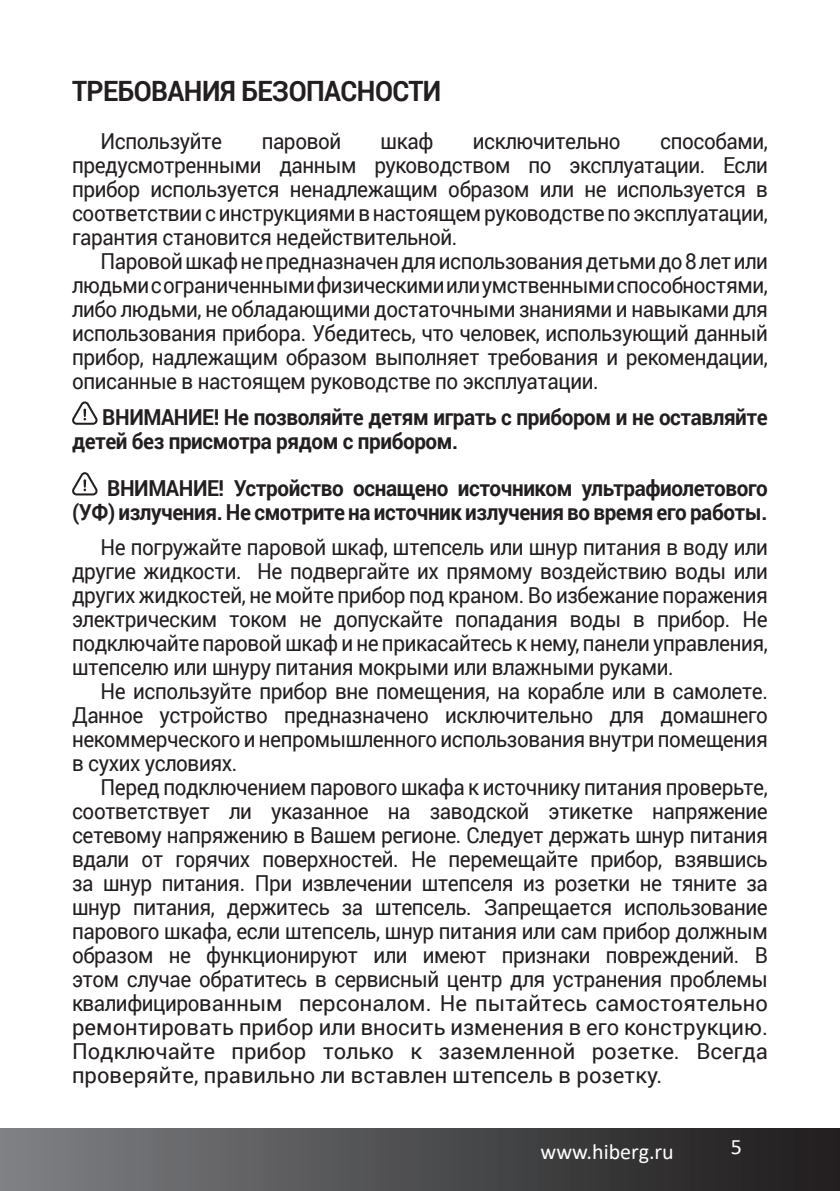
<style>
.page{position:relative;width:840px;height:1191px;background:#fff}
.page>*{position:absolute;margin:0;border:0;box-sizing:border-box;transform-origin:0 0}
.t1{font:700 28px "Roboto";letter-spacing:-.02em;color:#231f20;scale:.94 1}
.t2{font:22px/24px "Roboto";letter-spacing:-.02em;color:#231f20;text-align:justify;scale:.94 1}
.t3{font:700 22px/24px "Roboto";letter-spacing:-.02em;color:#231f20;scale:.94 1}
.t4{font:22px "Calibri";color:#fff}
</style>
<div class="page">
<div style="left:0;top:1128px;width:839px;height:63px;background:linear-gradient(to right,#7e8184,#1e1b1c)"></div>
<svg style="left:72px;top:401px;width:26px;height:24px"></svg>
<svg style="left:72px;top:472px;width:26px;height:23px"></svg>
<p class="t1" style="left:72px;top:75px;width:394px">ТРЕБОВАНИЯ БЕЗОПАСНОСТИ</p>
<p class="t2" style="left:100px;top:130px;width:131px">Используйте</p>
<p class="t2" style="left:261px;top:130px;width:86px">паровой</p>
<p class="t2" style="left:380px;top:130px;width:58px">шкаф</p>
<p class="t2" style="left:472px;top:130px;width:159px">исключительно</p>
<p class="t2" style="left:72px;top:130px;width:741px;text-indent:587px">способами, предусмотренными данным руководством по эксплуатации. Если прибор используется ненадлежащим образом или не используется в соответствии с инструкциями в настоящем руководстве по эксплуатации, гарантия становится недействительной.</p>
<p class="t2" style="left:72px;top:250px;width:741px;text-indent:28px">Паровойшкафнепредназначендляиспользованиядетьмидо8летили людьмисограниченнымифизическимиилиумственнымиспособностями, либо людьми, не обладающими достаточными знаниями и навыками для использования прибора. Убедитесь, что человек, использующий данный прибор, надлежащим образом выполняет требования и рекомендации, описанные в настоящем руководстве по эксплуатации.</p>
<p class="t3" style="left:72px;top:405px;width:741px;text-indent:30px">ВНИМАНИЕ! Не позволяйте детям играть с прибором и не оставляйте детей без присмотра рядом с прибором.</p>
<p class="t3" style="left:72px;top:475px;width:741px;text-align:right">ВНИМАНИЕ! Устройство оснащено источником ультрафиолетового (УФ) излучения. Не смотрите на источник излучения во время его работы.</p>
<p class="t2" style="left:72px;top:535px;width:741px;text-indent:28px">Не погружайте паровой шкаф, штепсель или шнур питания в воду или другие жидкости. Не подвергайте их прямому воздействию воды или других жидкостей, не мойте прибор под краном. Во избежание поражения электрическим током не допускайте попадания воды в прибор. Не подключайте паровой шкаф и не прикасайтесь к нему, панели управления, штепселю или шнуру питания мокрыми или влажными руками.</p>
<p class="t2" style="left:72px;top:679px;width:741px;text-indent:28px">Не используйте прибор вне помещения, на корабле или в самолете.<br>Данное устройство предназначено исключительно для домашнего некоммерческого и непромышленного использования внутри помещения в сухих условиях.</p>
<p class="t2" style="left:72px;top:775px;width:741px;text-indent:28px">Перед подключением парового шкафа к источнику питания проверьте, соответствует ли указанное на заводской этикетке напряжение сетевому напряжению в Вашем регионе. Следует держать шнур питания вдали от горячих поверхностей. Не перемещайте прибор, взявшись за шнур питания. При извлечении штепселя из розетки не тяните за шнур питания, держитесь за штепсель. Запрещается использование парового шкафа, если штепсель, шнур питания или сам прибор должным образом не функционируют или имеют признаки повреждений. В этом случае обратитесь в сервисный центр для устранения проблемы квалифицированным персоналом. Не пытайтесь самостоятельно ремонтировать прибор или вносить изменения в его конструкцию.<br>Подключайте прибор только к заземленной розетке. Всегда проверяйте, правильно ли вставлен штепсель в розетку.</p>
<p class="t4" style="left:540px;top:1136px;width:135px">www.hiberg.ru</p>
<p class="t4" style="left:730px;top:1131px;width:13px">5</p>
</div>
